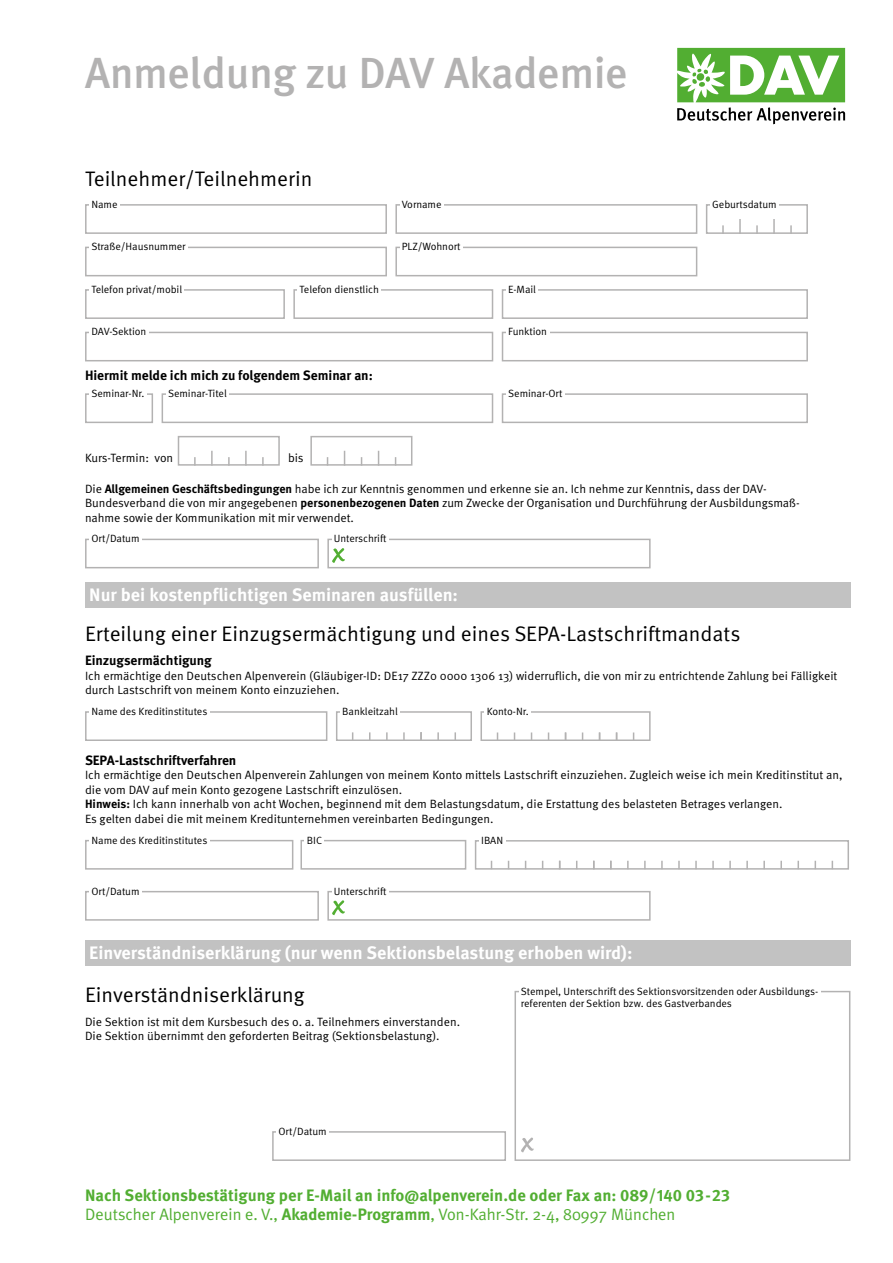
<style>
.page{position:relative;width:893px;height:1263px;background:#fff}
.page>*{position:absolute;margin:0;border:0;box-sizing:border-box;transform-origin:0 0}
.t1{font:500 43.5px "Meta Plus";color:#b3b2b2}
.t2{font:21px "Meta OT Norm";color:#000}
.t3{font:700 18px "Meta OT";color:#fff}
.t4{font:700 16.5px "Meta OT";color:#52ae32}
.t5{font:16.5px "Meta Plus Normal";color:#52ae32}
.t6{font:700 13.5px "Meta OT";letter-spacing:-.005em;color:#000}
.t7{font:12px/14.4px "Meta OT Norm";color:#000}
.t8{font:10.5px/12.6px "Meta OT Norm";letter-spacing:-.005em;color:#000}
.s1{font-family:"Meta OT";font-weight:700}
.s2{font-family:"Meta Plus";font-weight:700}
</style>
<div class="page">
<div style="left:514px;top:991px;width:336px;height:170px;border:2px solid #b3b2b2"></div>
<div style="left:519px;top:986px;width:302px;height:24px;background:#fff"></div>
<div style="left:272px;top:1131px;width:234px;height:30px;border:2px solid #b3b2b2"></div>
<div style="left:276px;top:1127px;width:53px;height:8px;background:#fff"></div>
<svg style="left:521px;top:1137px;width:13px;height:15px"></svg>
<div style="left:336px;top:711px;width:136px;height:30px;border:2px solid #b3b2b2"></div>
<svg style="left:386px;top:732px;width:2px;height:9px"></svg>
<svg style="left:437px;top:732px;width:2px;height:9px"></svg>
<svg style="left:454px;top:732px;width:2px;height:9px"></svg>
<svg style="left:403px;top:732px;width:2px;height:9px"></svg>
<svg style="left:420px;top:732px;width:2px;height:9px"></svg>
<div style="left:340px;top:707px;width:60px;height:8px;background:#fff"></div>
<div style="left:480px;top:711px;width:171px;height:30px;border:2px solid #b3b2b2"></div>
<div style="left:485px;top:707px;width:46px;height:8px;background:#fff"></div>
<div style="left:85px;top:840px;width:208px;height:30px;border:2px solid #b3b2b2"></div>
<div style="left:89px;top:836px;width:120px;height:7px;background:#fff"></div>
<div style="left:300px;top:840px;width:166px;height:30px;border:2px solid #b3b2b2"></div>
<div style="left:305px;top:836px;width:19px;height:7px;background:#fff"></div>
<div style="left:85px;top:711px;width:242px;height:30px;border:2px solid #b3b2b2"></div>
<div style="left:89px;top:707px;width:120px;height:8px;background:#fff"></div>
<div style="left:475px;top:840px;width:374px;height:30px;border:2px solid #b3b2b2"></div>
<svg style="left:610px;top:861px;width:2px;height:8px"></svg>
<svg style="left:627px;top:861px;width:2px;height:8px"></svg>
<svg style="left:644px;top:861px;width:2px;height:8px"></svg>
<svg style="left:661px;top:861px;width:2px;height:8px"></svg>
<svg style="left:678px;top:861px;width:2px;height:8px"></svg>
<svg style="left:695px;top:861px;width:2px;height:8px"></svg>
<svg style="left:712px;top:861px;width:2px;height:8px"></svg>
<svg style="left:729px;top:861px;width:2px;height:8px"></svg>
<svg style="left:746px;top:861px;width:2px;height:8px"></svg>
<svg style="left:763px;top:861px;width:2px;height:8px"></svg>
<svg style="left:780px;top:861px;width:2px;height:8px"></svg>
<svg style="left:797px;top:861px;width:2px;height:8px"></svg>
<div style="left:479px;top:836px;width:26px;height:7px;background:#fff"></div>
<div style="left:85px;top:891px;width:234px;height:30px;border:2px solid #b3b2b2"></div>
<div style="left:89px;top:887px;width:53px;height:7px;background:#fff"></div>
<div style="left:327px;top:891px;width:324px;height:30px;border:2px solid #b3b2b2"></div>
<div style="left:332px;top:887px;width:57px;height:7px;background:#fff"></div>
<svg style="left:332px;top:900px;width:13px;height:15px"></svg>
<div style="left:85px;top:204px;width:302px;height:30px;border:2px solid #b3b2b2"></div>
<div style="left:85px;top:247px;width:302px;height:29px;border:2px solid #b3b2b2"></div>
<div style="left:502px;top:289px;width:306px;height:30px;border:2px solid #b3b2b2"></div>
<div style="left:395px;top:247px;width:302px;height:29px;border:2px solid #b3b2b2"></div>
<div style="left:395px;top:204px;width:302px;height:30px;border:2px solid #b3b2b2"></div>
<div style="left:706px;top:204px;width:102px;height:30px;border:2px solid #b3b2b2"></div>
<svg style="left:722px;top:225px;width:2px;height:9px"></svg>
<svg style="left:756px;top:225px;width:2px;height:9px"></svg>
<svg style="left:739px;top:219px;width:2px;height:15px"></svg>
<svg style="left:773px;top:219px;width:2px;height:15px"></svg>
<svg style="left:790px;top:225px;width:2px;height:9px"></svg>
<div style="left:178px;top:436px;width:102px;height:30px;border:2px solid #b3b2b2"></div>
<svg style="left:194px;top:457px;width:2px;height:9px"></svg>
<svg style="left:228px;top:457px;width:2px;height:9px"></svg>
<svg style="left:211px;top:451px;width:2px;height:15px"></svg>
<svg style="left:245px;top:451px;width:2px;height:15px"></svg>
<svg style="left:262px;top:457px;width:2px;height:9px"></svg>
<div style="left:310px;top:436px;width:102px;height:30px;border:2px solid #b3b2b2"></div>
<svg style="left:344px;top:451px;width:1px;height:15px"></svg>
<svg style="left:378px;top:451px;width:1px;height:15px"></svg>
<div style="left:89px;top:200px;width:31px;height:8px;background:#fff"></div>
<div style="left:89px;top:242px;width:99px;height:8px;background:#fff"></div>
<div style="left:85px;top:289px;width:200px;height:30px;border:2px solid #b3b2b2"></div>
<div style="left:89px;top:285px;width:95px;height:8px;background:#fff"></div>
<div style="left:293px;top:289px;width:200px;height:30px;border:2px solid #b3b2b2"></div>
<div style="left:297px;top:285px;width:84px;height:8px;background:#fff"></div>
<div style="left:506px;top:285px;width:32px;height:8px;background:#fff"></div>
<div style="left:502px;top:332px;width:306px;height:29px;border:2px solid #b3b2b2"></div>
<div style="left:506px;top:327px;width:43px;height:8px;background:#fff"></div>
<div style="left:85px;top:332px;width:408px;height:29px;border:2px solid #b3b2b2"></div>
<div style="left:89px;top:327px;width:60px;height:8px;background:#fff"></div>
<div style="left:162px;top:393px;width:331px;height:30px;border:2px solid #b3b2b2"></div>
<div style="left:166px;top:389px;width:63px;height:8px;background:#fff"></div>
<div style="left:502px;top:393px;width:306px;height:30px;border:2px solid #b3b2b2"></div>
<div style="left:506px;top:389px;width:58px;height:8px;background:#fff"></div>
<div style="left:400px;top:242px;width:63px;height:8px;background:#fff"></div>
<div style="left:400px;top:200px;width:44px;height:8px;background:#fff"></div>
<div style="left:710px;top:200px;width:69px;height:8px;background:#fff"></div>
<div style="left:85px;top:393px;width:68px;height:30px;border:2px solid #b3b2b2"></div>
<div style="left:89px;top:389px;width:58px;height:8px;background:#fff"></div>
<div style="left:85px;top:539px;width:234px;height:29px;border:2px solid #b3b2b2"></div>
<div style="left:89px;top:534px;width:53px;height:8px;background:#fff"></div>
<div style="left:327px;top:539px;width:324px;height:29px;border:2px solid #b3b2b2"></div>
<div style="left:332px;top:534px;width:57px;height:8px;background:#fff"></div>
<svg style="left:332px;top:548px;width:13px;height:15px"></svg>
<svg style="left:677px;top:48px;width:168px;height:76px"></svg>
<div style="left:85px;top:583px;width:765px;height:25px;background:#c2c2c2"></div>
<div style="left:85px;top:940px;width:765px;height:25px;background:#c2c2c2"></div>
<h1 class="t1" style="left:85px;top:48px;width:544px">Anmeldung zu DAV Akademie</h1>
<h2 class="t2" style="left:85px;top:166px;width:229px">Teilnehmer/Teilnehmerin</h2>
<p class="t8" style="left:402px;top:198px;width:41px">Vorname</p>
<p class="t8" style="left:712px;top:198px;width:66px">Geburtsdatum</p>
<p class="t8" style="left:91px;top:198px;width:28px">Name</p>
<p class="t8" style="left:91px;top:241px;width:96px">Straße/Hausnummer</p>
<p class="t8" style="left:91px;top:283px;width:92px">Telefon privat/mobil</p>
<p class="t8" style="left:300px;top:283px;width:81px">Telefon dienstlich</p>
<p class="t8" style="left:508px;top:283px;width:29px">E-Mail</p>
<p class="t8" style="left:91px;top:326px;width:56px">DAV-Sektion</p>
<p class="t8" style="left:508px;top:326px;width:40px">Funktion</p>
<p class="t8" style="left:402px;top:241px;width:60px">PLZ/Wohnort</p>
<p class="t6" style="left:85px;top:367px;width:289px">Hiermit melde ich mich zu folgendem Seminar an:</p>
<p class="t8" style="left:91px;top:387px;width:55px">Seminar-Nr.</p>
<p class="t8" style="left:168px;top:387px;width:60px">Seminar-Titel</p>
<p class="t8" style="left:508px;top:387px;width:56px">Seminar-Ort</p>
<p class="t7" style="left:85px;top:451px;width:90px">Kurs-Termin: von</p>
<p class="t7" style="left:288px;top:451px;width:17px">bis</p>
<p class="t7" style="left:85px;top:482px;width:716px">Die <span class="s1">Allgemeinen Geschäftsbedingungen</span> habe ich zur Kenntnis genommen und erkenne sie an. Ich nehme zur Kenntnis, dass der DAV-<br>Bundesverband die von mir angegebenen <span class="s1">personenbezogenen Daten</span> zum Zwecke der Organisation und Durchführung der Ausbildungsmaß&shy;nahme sowie der Kommunikation mit mir verwendet.</p>
<p class="t8" style="left:91px;top:533px;width:50px">Ort/Datum</p>
<p class="t8" style="left:334px;top:533px;width:54px">Unterschrift</p>
<h3 class="t3" style="left:89px;top:584px;width:370px">Nur bei kostenpflichtigen Seminaren ausfüllen:</h3>
<h2 class="t2" style="left:85px;top:621px;width:657px">Erteilung einer Einzugsermächtigung und eines SEPA-Lastschriftmandats</h2>
<p class="t6" style="left:85px;top:652px;width:128px">Einzugsermächtigung</p>
<p class="t7" style="left:85px;top:669px;width:754px">Ich ermächtige den Deutschen Alpenverein (Gläubiger-ID: DE17 ZZZ0 0000 1306 13) widerruflich, die von mir zu entrichtende Zahlung bei Fälligkeit durch Lastschrift von meinem Konto einzuziehen.</p>
<p class="t8" style="left:91px;top:705px;width:117px">Name des Kreditinstitutes</p>
<p class="t8" style="left:342px;top:705px;width:57px">Bankleitzahl</p>
<p class="t8" style="left:487px;top:705px;width:43px">Konto-Nr.</p>
<p class="t6" style="left:85px;top:752px;width:153px">SEPA-Lastschriftverfahren</p>
<p class="t7" style="left:85px;top:768px;width:759px">Ich ermächtige den Deutschen Alpenverein Zahlungen von meinem Konto mittels Lastschrift einzuziehen. Zugleich weise ich mein Kreditinstitut an, die vom DAV auf mein Konto gezogene Lastschrift einzulösen.<br><span class="s1">Hinweis:</span> Ich kann innerhalb von acht Wochen, beginnend mit dem Belastungsdatum, die Erstattung des belasteten Betrages verlangen.<br>Es gelten dabei die mit meinem Kreditunternehmen vereinbarten Bedingungen.</p>
<p class="t8" style="left:91px;top:834px;width:117px">Name des Kreditinstitutes</p>
<p class="t8" style="left:307px;top:834px;width:17px">BIC</p>
<p class="t8" style="left:91px;top:885px;width:50px">Ort/Datum</p>
<p class="t8" style="left:334px;top:885px;width:54px">Unterschrift</p>
<p class="t8" style="left:481px;top:834px;width:23px">IBAN</p>
<h3 class="t3" style="left:89px;top:942px;width:545px">Einverständniserklärung (nur wenn Sektionsbelastung erhoben wird):</h3>
<h2 class="t2" style="left:85px;top:983px;width:221px">Einverständniserklärung</h2>
<p class="t8" style="left:521px;top:985px;width:299px">Stempel, Unterschrift des Sektionsvorsitzenden oder Ausbildungs&shy;referenten der Sektion bzw. des Gastverbandes</p>
<p class="t7" style="left:85px;top:1014px;width:377px">Die Sektion ist mit dem Kursbesuch des o. a. Teilnehmers einverstanden.<br>Die Sektion übernimmt den geforderten Beitrag (Sektionsbelastung).</p>
<p class="t8" style="left:279px;top:1125px;width:50px">Ort/Datum</p>
<h3 class="t4" style="left:85px;top:1185px;width:647px">Nach Sektionsbestätigung per E-Mail an info@alpenverein.de oder Fax an: 089/140 03-23</h3>
<h3 class="t5" style="left:85px;top:1205px;width:592px">Deutscher Alpenverein e. V., <span class="s2">Akademie-Programm</span>, Von-Kahr-Str. 2-4, 80997 München</h3>
</div>
